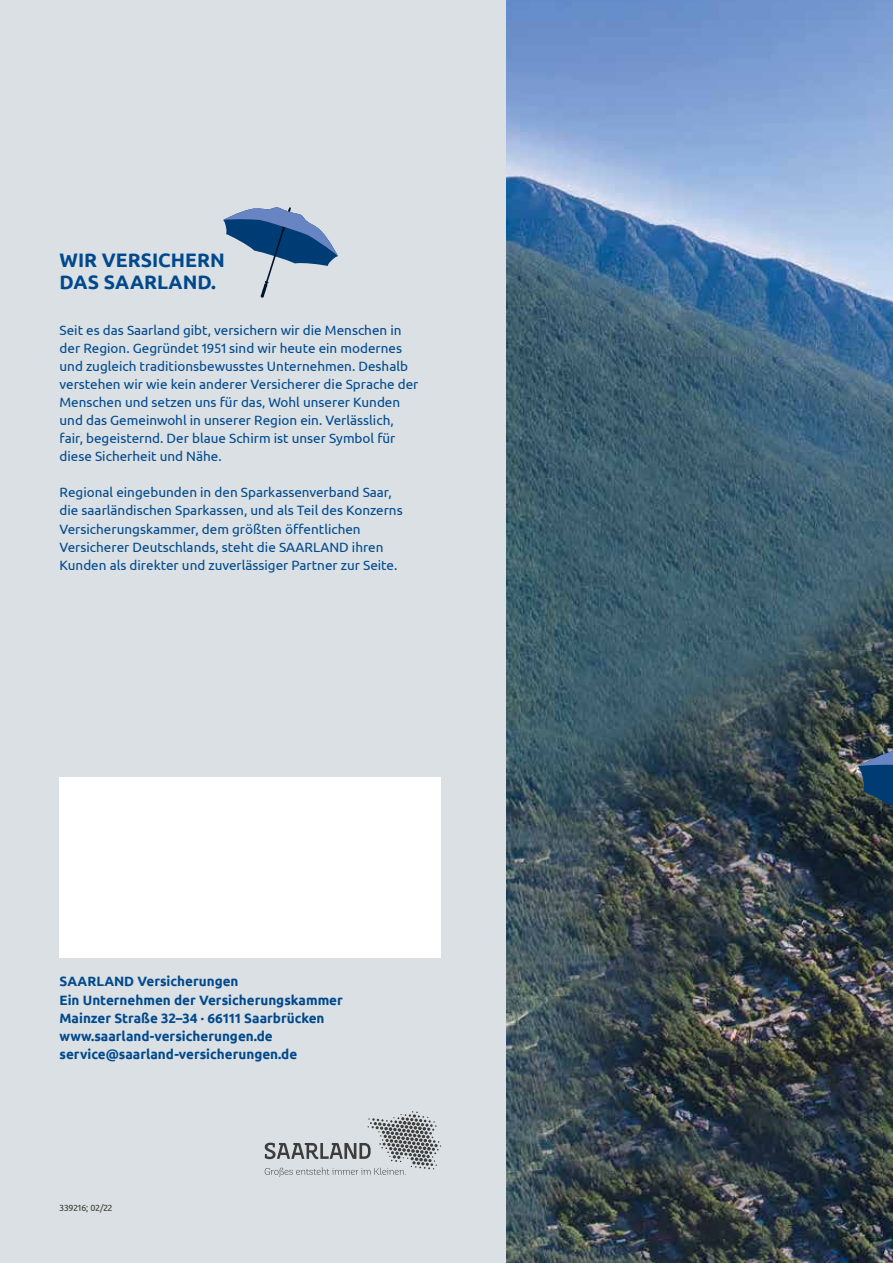
<style>
.page{position:relative;width:893px;height:1263px;background:#fff}
.page>*{position:absolute;margin:0;border:0;box-sizing:border-box;transform-origin:0 0}
.t1{font:700 19.5px/22.5px "Ubuntu";color:#00498d}
.t2{font:13.5px/18.1px "Ubuntu";color:#00498d}
.t3{font:700 13.5px/18.1px "Ubuntu";color:#00498d}
.t4{font:9px "Ubuntu";color:#3c3c3b}
</style>
<div class="page">
<img style="left:506px;top:0;width:387px;height:1263px">
<div style="left:0;top:0;width:506px;height:1263px;background:#dae0e3"></div>
<svg style="left:265px;top:1111px;width:176px;height:66px"></svg>
<div style="left:60px;top:777px;width:381px;height:181px;background:#fff"></div>
<svg style="left:223px;top:207px;width:115px;height:91px"></svg>
<svg style="left:858px;top:743px;width:35px;height:106px;background:#273f51"></svg>
<h1 class="t1" style="left:60px;top:248px;width:167px">WIR VERSICHERN<br>DAS SAARLAND.</h1>
<p class="t2" style="left:60px;top:320px;width:360px">Seit es das Saarland gibt, versichern wir die Menschen in der Region. Gegründet 1951 sind wir heute ein modernes und zugleich traditionsbewusstes Unternehmen. Deshalb verstehen wir wie kein anderer Versicherer die Sprache der Menschen und setzen uns für das‚ Wohl unserer Kunden und das Gemeinwohl in unserer Region ein. Verlässlich, fair, begeisternd. Der blaue Schirm ist unser Symbol für diese Sicherheit und Nähe.</p>
<p class="t2" style="left:60px;top:483px;width:345px">Regional eingebunden in den Sparkassenverband Saar, die saarländischen Sparkassen, und als Teil des Konzerns Versicherungskammer, dem größten öffentlichen Versicherer Deutschlands, steht die SAARLAND ihren Kunden als direkter und zuverlässiger Partner zur Seite.</p>
<p class="t3" style="left:60px;top:972px;width:285px">SAARLAND Versicherungen<br>Ein Unternehmen der Versicherungskammer Mainzer Straße 32–34 · 66111 Saarbrücken www.saarland-versicherungen.de service@saarland-versicherungen.de</p>
<p class="t4" style="left:60px;top:1202px;width:54px">339216; 02/22</p>
</div>
